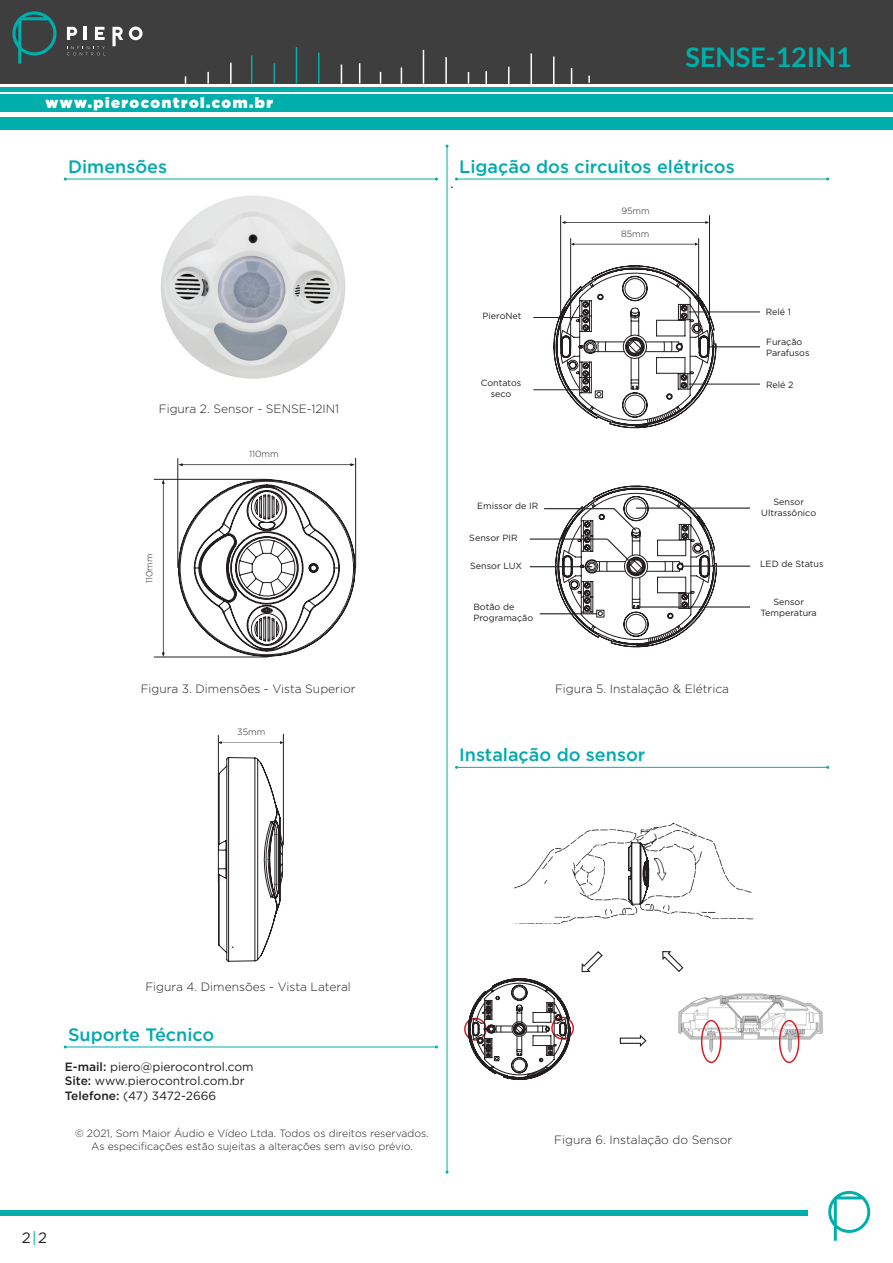
<style>
.page{position:relative;width:893px;height:1263px;background:#fff}
.page>*{position:absolute;margin:0;border:0;box-sizing:border-box;transform-origin:0 0}
.t1{font:700 27px "Lato";color:#00afab}
.t2{font:500 18px "Gotham";color:#00aaad}
.t3{font:900 15px "Gotham";letter-spacing:.1em;color:#fff}
.t4{font:15px "Gotham";color:#231f20}
.t5{font:300 12px "Gotham";color:#231f20}
.t6{font:12px "Gotham";color:#231f20}
.t7{font:300 10.5px "Gotham";color:#231f20}
.t8{font:9px/10.8px "Gotham";color:#231f20;text-align:center}
.t9{font:300 9px "Gotham";color:#231f20}
.s1{font-weight:500}
.s2{color:#00afab}
</style>
<div class="page">
<div style="left:0;top:1210px;width:808px;height:6px;background:#00afab"></div>
<svg style="left:828px;top:1191px;width:42px;height:50px"></svg>
<div style="left:0;top:0;width:893px;height:84px;background:#3e3e3f"></div>
<hr style="left:0;top:88px;width:893px;height:4px;background:#00afab">
<div style="left:0;top:117px;width:893px;height:12px;background:#00afab"></div>
<div style="left:0;top:94px;width:893px;height:18px;background:#00afab"></div>
<svg style="left:207px;top:72px;width:2px;height:12px"></svg>
<hr style="left:230px;top:63px;width:2px;height:21px;background:#fff">
<svg style="left:251px;top:55px;width:1px;height:29px"></svg>
<svg style="left:274px;top:63px;width:1px;height:21px"></svg>
<hr style="left:296px;top:47px;width:1px;height:37px;background:#00afab">
<hr style="left:318px;top:53px;width:2px;height:31px;background:#00afab">
<svg style="left:341px;top:65px;width:1px;height:19px"></svg>
<svg style="left:359px;top:63px;width:1px;height:21px"></svg>
<svg style="left:380px;top:72px;width:1px;height:12px"></svg>
<svg style="left:401px;top:67px;width:1px;height:17px"></svg>
<hr style="left:423px;top:50px;width:1px;height:34px;background:#fff">
<hr style="left:445px;top:57px;width:2px;height:27px;background:#fff">
<svg style="left:468px;top:72px;width:1px;height:12px"></svg>
<svg style="left:485px;top:71px;width:2px;height:13px"></svg>
<svg style="left:508px;top:67px;width:1px;height:17px"></svg>
<hr style="left:530px;top:53px;width:2px;height:33px;background:#fff">
<hr style="left:553px;top:56px;width:1px;height:30px;background:#fff">
<svg style="left:571px;top:68px;width:1px;height:16px"></svg>
<svg style="left:12px;top:11px;width:45px;height:53px"></svg>
<svg style="left:84px;top:27px;width:3px;height:13px"></svg>
<svg style="left:67px;top:27px;width:10px;height:13px"></svg>
<svg style="left:129px;top:27px;width:14px;height:13px"></svg>
<svg style="left:95px;top:27px;width:10px;height:13px"></svg>
<svg style="left:112px;top:27px;width:11px;height:19px"></svg>
<svg style="left:67px;top:46px;width:38px;height:9px"></svg>
<svg style="left:588px;top:76px;width:2px;height:7px"></svg>
<hr style="left:456px;top:179px;width:372px;height:1px;background:#00afab">
<hr style="left:65px;top:179px;width:371px;height:1px;background:#00afab">
<hr style="left:456px;top:767px;width:372px;height:1px;background:#00afab">
<hr style="left:447px;top:146px;width:1px;height:1026px;background:#00afab">
<hr style="left:65px;top:1046px;width:371px;height:1px;background:#00afab">
<hr style="left:355px;top:458px;width:1px;height:110px;background:#231f20">
<svg style="left:162px;top:480px;width:3px;height:177px"></svg>
<svg style="left:178px;top:463px;width:177px;height:3px"></svg>
<hr style="left:177px;top:458px;width:1px;height:110px;background:#231f20">
<hr style="left:154px;top:479px;width:114px;height:1px;background:#231f20">
<hr style="left:154px;top:657px;width:114px;height:1px;background:#231f20">
<img style="left:160px;top:195px;width:186px;height:184px">
<svg style="left:178px;top:479px;width:178px;height:178px"></svg>
<hr style="left:283px;top:734px;width:1px;height:111px;background:#231f20">
<svg style="left:219px;top:741px;width:65px;height:3px"></svg>
<hr style="left:218px;top:735px;width:1px;height:147px;background:#231f20">
<svg style="left:218px;top:757px;width:65px;height:205px"></svg>
<svg style="left:581px;top:951px;width:22px;height:21px"></svg>
<div style="left:551px;top:1017px;width:23px;height:23px;border:2px solid #d1232a;border-radius:50%"></div>
<img style="left:514px;top:824px;width:239px;height:100px">
<svg style="left:620px;top:1034px;width:27px;height:13px"></svg>
<svg style="left:662px;top:951px;width:21px;height:21px"></svg>
<img style="left:654px;top:857px;width:14px;height:23px">
<svg style="left:628px;top:842px;width:21px;height:63px"></svg>
<svg style="left:464px;top:978px;width:109px;height:102px"></svg>
<img style="left:678px;top:993px;width:144px;height:60px">
<div style="left:701px;top:1020px;width:20px;height:43px;border:2px solid #d1232a;border-radius:50%"></div>
<div style="left:779px;top:1020px;width:20px;height:43px;border:2px solid #d1232a;border-radius:50%"></div>
<hr style="left:709px;top:215px;width:1px;height:134px;background:#231f20">
<svg style="left:562px;top:221px;width:147px;height:3px"></svg>
<hr style="left:560px;top:215px;width:1px;height:133px;background:#231f20">
<hr style="left:570px;top:238px;width:1px;height:110px;background:#231f20">
<hr style="left:698px;top:238px;width:1px;height:110px;background:#231f20">
<svg style="left:571px;top:243px;width:127px;height:3px"></svg>
<hr style="left:533px;top:389px;width:49px;height:1px;background:#231f20">
<hr style="left:710px;top:346px;width:50px;height:1px;background:#231f20">
<hr style="left:533px;top:317px;width:46px;height:1px;background:#231f20">
<svg style="left:545px;top:258px;width:175px;height:171px"></svg>
<hr style="left:689px;top:312px;width:71px;height:1px;background:#231f20">
<hr style="left:689px;top:384px;width:71px;height:1px;background:#231f20">
<hr style="left:683px;top:566px;width:67px;height:1px;background:#231f20">
<hr style="left:530px;top:566px;width:62px;height:1px;background:#231f20">
<hr style="left:540px;top:613px;width:57px;height:1px;background:#231f20">
<hr style="left:636px;top:606px;width:114px;height:2px;background:#231f20">
<hr style="left:636px;top:507px;width:114px;height:2px;background:#231f20">
<hr style="left:530px;top:538px;width:77px;height:2px;background:#231f20">
<svg style="left:547px;top:485px;width:173px;height:163px"></svg>
<hr style="left:544px;top:508px;width:70px;height:1px;background:#231f20">
<p class="t3" style="left:45px;top:92px;width:229px">www.pierocontrol.com.br</p>
<h1 class="t1" style="left:686px;top:42px;width:167px">SENSE-12IN1</h1>
<p class="t2" style="left:68px;top:154px;width:101px">Dimensões</p>
<p class="t2" style="left:459px;top:154px;width:277px">Ligação dos circuitos elétricos</p>
<p class="t5" style="left:159px;top:402px;width:182px">Figura 2. Sensor - SENSE-12IN1</p>
<p class="t9" style="left:144px;top:583px;width:31px;rotate:-90deg">110mm</p>
<p class="t9" style="left:249px;top:448px;width:31px">110mm</p>
<p class="t8" style="left:482px;top:310px;width:41px">PieroNet</p>
<p class="t8" style="left:481px;top:377px;width:42px">Contatos seco</p>
<p class="t8" style="left:477px;top:501px;width:63px">Emissor de IR</p>
<p class="t8" style="left:469px;top:532px;width:50px">Sensor PIR</p>
<p class="t8" style="left:470px;top:560px;width:53px">Sensor LUX</p>
<p class="t8" style="left:473px;top:602px;width:42px">Botão de</p>
<p class="t8" style="left:473px;top:612px;width:61px">Programação</p>
<p class="t9" style="left:621px;top:205px;width:30px">95mm</p>
<p class="t9" style="left:621px;top:228px;width:30px">85mm</p>
<p class="t5" style="left:141px;top:682px;width:216px">Figura 3. Dimensões - Vista Superior</p>
<p class="t5" style="left:555px;top:681px;width:176px">Figura 5. Instalação &amp; Elétrica</p>
<p class="t9" style="left:237px;top:726px;width:30px">35mm</p>
<p class="t2" style="left:459px;top:743px;width:187px">Instalação do sensor</p>
<p class="t8" style="left:766px;top:306px;width:27px">Relé 1</p>
<p class="t8" style="left:766px;top:336px;width:45px;text-align:left">Furação<br>Parafusos</p>
<p class="t8" style="left:766px;top:379px;width:29px">Relé 2</p>
<p class="t8" style="left:773px;top:496px;width:32px">Sensor</p>
<p class="t8" style="left:761px;top:507px;width:56px">Ultrassônico</p>
<p class="t8" style="left:760px;top:558px;width:65px">LED de Status</p>
<p class="t8" style="left:773px;top:596px;width:32px">Sensor</p>
<p class="t8" style="left:760px;top:607px;width:58px">Temperatura</p>
<p class="t5" style="left:145px;top:979px;width:207px">Figura 4. Dimensões - Vista Lateral</p>
<p class="t2" style="left:68px;top:1022px;width:148px">Suporte Técnico</p>
<p class="t6" style="left:65px;top:1059px;width:190px"><span class="s1">E-mail:</span> piero@pierocontrol.com</p>
<p class="t6" style="left:65px;top:1073px;width:181px"><span class="s1">Site:</span> www.pierocontrol.com.br</p>
<p class="t6" style="left:65px;top:1087px;width:153px"><span class="s1">Telefone:</span> (47) 3472-2666</p>
<p class="t7" style="left:75px;top:1127px;width:355px">© 2021, Som Maior Áudio e Vídeo Ltda. Todos os direitos reservados.</p>
<p class="t7" style="left:91px;top:1139px;width:323px">As especificações estão sujeitas a alterações sem aviso prévio.</p>
<p class="t4" style="left:22px;top:1228px;width:27px">2<span class="s2">|</span>2</p>
<p class="t5" style="left:554px;top:1132px;width:179px">Figura 6. Instalação do Sensor</p>
</div>
